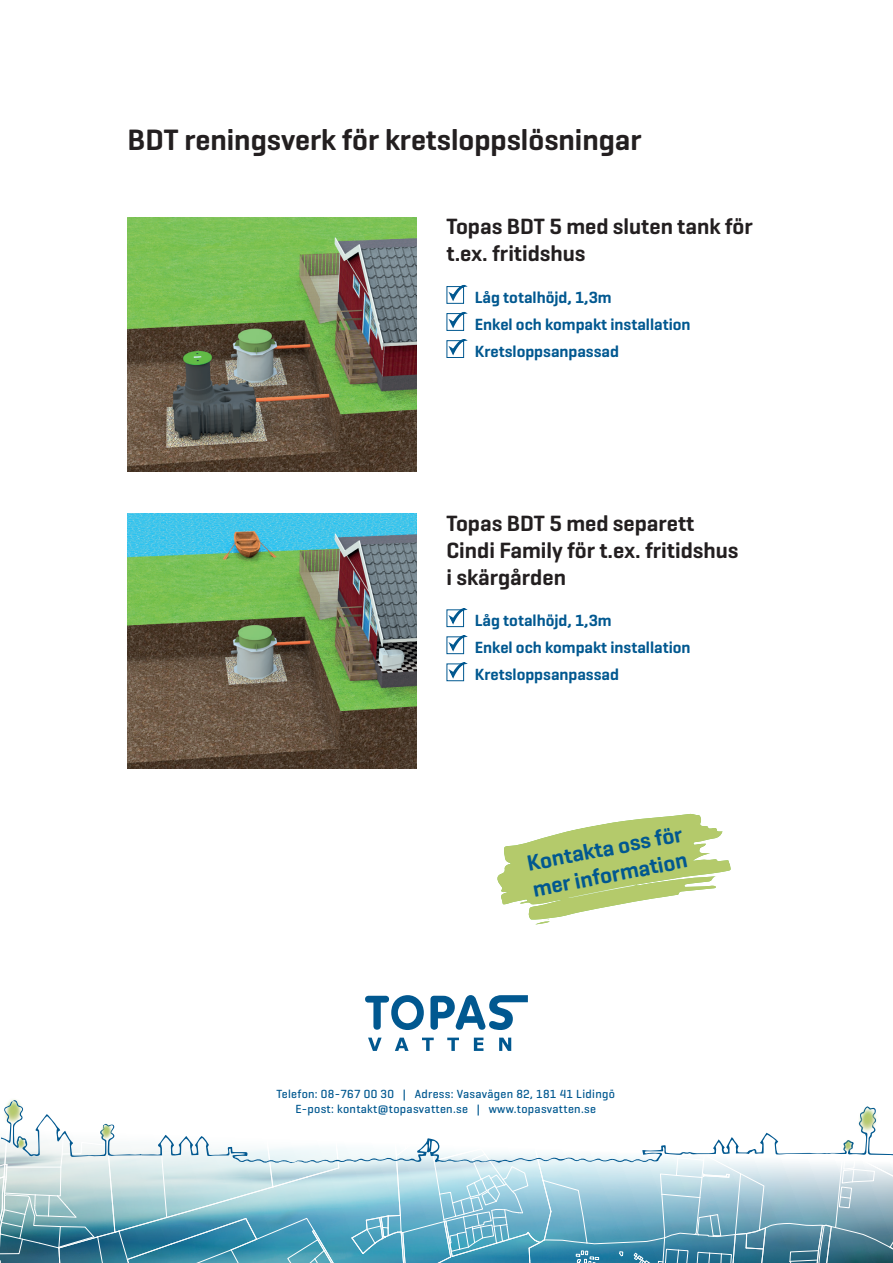
<style>
.page{position:relative;width:893px;height:1263px;background:#fff}
.page>*{position:absolute;margin:0;border:0;box-sizing:border-box;transform-origin:0 0}
.t1{font:600 30px "Geogrotesque";color:#231f20}
.t2{font:600 22.5px/27px "Geogrotesque";color:#231f20}
.t3{font:600 22.5px/26.5px "Geogrotesque";color:#015890}
.t4{font:600 16.5px/27px "Geogrotesque";color:#015890}
.t5{font:500 12px/15px "Geogrotesque";letter-spacing:.025em;color:#015890;text-align:center}
</style>
<div class="page">
<svg style="left:0;top:995px;width:893px;height:268px"></svg>
<img style="left:128px;top:217px;width:289px;height:254px">
<img style="left:128px;top:514px;width:289px;height:254px">
<svg style="left:497px;top:813px;width:234px;height:111px"></svg>
<svg style="left:446px;top:608px;width:21px;height:74px"></svg>
<svg style="left:446px;top:284px;width:21px;height:74px"></svg>
<h1 class="t1" style="left:128px;top:121px;width:515px">BDT reningsverk för kretsloppslösningar</h1>
<h2 class="t2" style="left:446px;top:213px;width:308px">Topas BDT 5 med sluten tank för t.ex. fritidshus</h2>
<p class="t4" style="left:475px;top:284px;width:217px">Låg totalhöjd, 1,3m<br>Enkel och kompakt installation<br>Kretsloppsanpassad</p>
<h2 class="t2" style="left:446px;top:509px;width:293px">Topas BDT 5 med separett<br>Cindi Family för t.ex. fritidshus i skärgården</h2>
<p class="t4" style="left:475px;top:607px;width:217px">Låg totalhöjd, 1,3m<br>Enkel och kompakt installation<br>Kretsloppsanpassad</p>
<h2 class="t3" style="left:525px;top:850px;width:159px;rotate:-11deg">Kontakta oss för mer information</h2>
<p class="t5" style="left:276px;top:1086px;width:340px">Telefon: 08-767 00 30 | Adress: Vasavägen 82, 181 41 Lidingö<br>E-post: kontakt@topasvatten.se | www.topasvatten.se</p>
</div>
